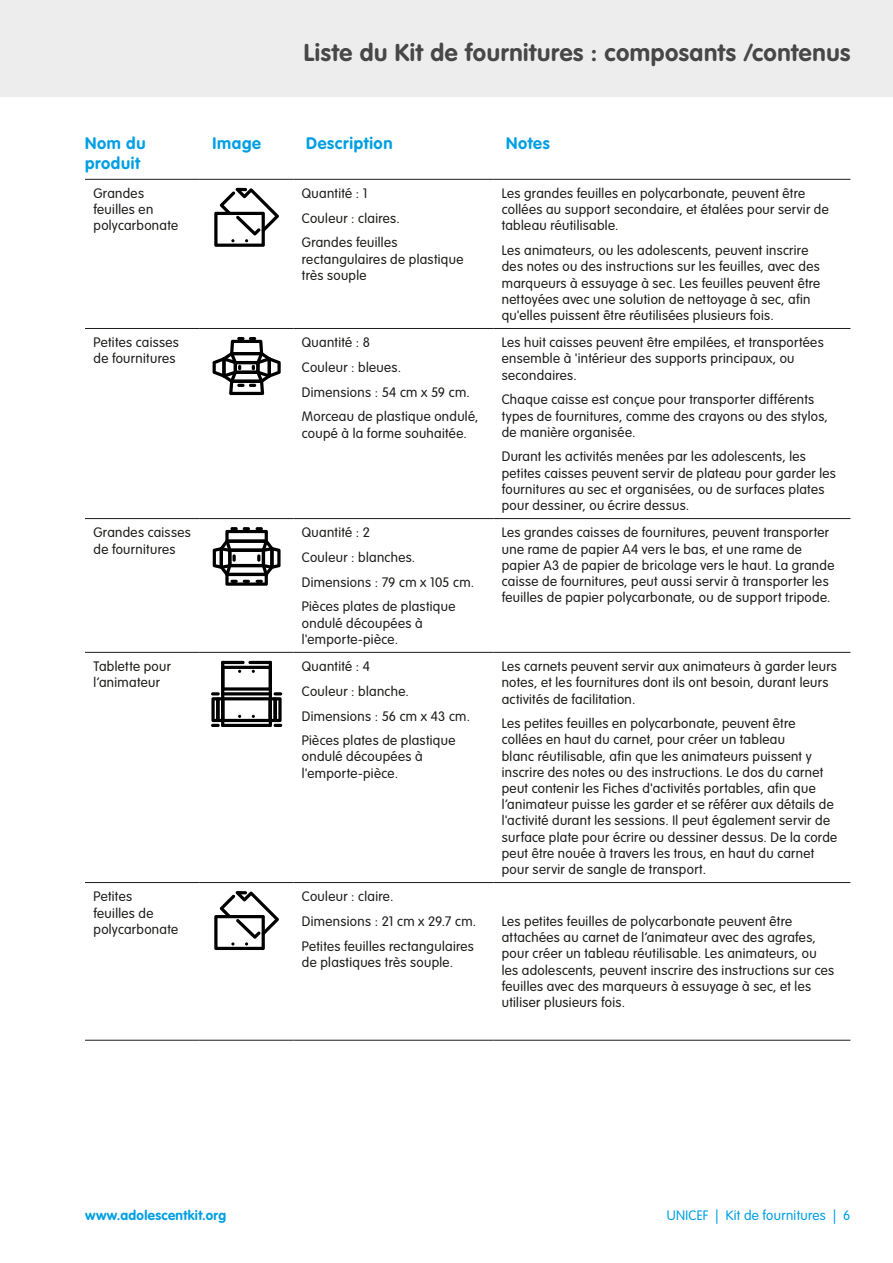
<style>
.page{position:relative;width:893px;height:1263px;background:#fff}
.page>*{position:absolute;margin:0;border:0;box-sizing:border-box;transform-origin:0 0}
.t1{font:700 24px "VAG Rounded";letter-spacing:.025em;color:#484747}
.t2{font:700 16.5px/19.5px "VAG Rounded";letter-spacing:.04em;color:#009fe3}
.t3{font:300 13.5px/16.2px "VAG Rounded";letter-spacing:.025em;color:#1d1d1b}
.t4{font:300 13.5px "VAG Rounded";letter-spacing:.025em;color:#009fe3}
.t5{font:700 13.5px "VAG Rounded";letter-spacing:.025em;color:#009fe3}
</style>
<div class="page">
<div style="left:0;top:0;width:893px;height:97px;background:#ededed"></div>
<hr style="left:85px;top:328px;width:115px;height:1px;background:#1d1d1b">
<hr style="left:200px;top:328px;width:93px;height:1px;background:#1d1d1b">
<hr style="left:293px;top:328px;width:200px;height:1px;background:#1d1d1b">
<hr style="left:493px;top:328px;width:357px;height:1px;background:#1d1d1b">
<hr style="left:85px;top:518px;width:115px;height:1px;background:#1d1d1b">
<hr style="left:200px;top:518px;width:93px;height:1px;background:#1d1d1b">
<hr style="left:293px;top:518px;width:200px;height:1px;background:#1d1d1b">
<hr style="left:493px;top:518px;width:357px;height:1px;background:#1d1d1b">
<hr style="left:85px;top:652px;width:115px;height:1px;background:#1d1d1b">
<hr style="left:200px;top:652px;width:93px;height:1px;background:#1d1d1b">
<hr style="left:293px;top:652px;width:200px;height:1px;background:#1d1d1b">
<hr style="left:493px;top:652px;width:357px;height:1px;background:#1d1d1b">
<hr style="left:85px;top:882px;width:115px;height:1px;background:#1d1d1b">
<hr style="left:200px;top:882px;width:93px;height:1px;background:#1d1d1b">
<hr style="left:293px;top:882px;width:200px;height:1px;background:#1d1d1b">
<hr style="left:493px;top:882px;width:357px;height:1px;background:#1d1d1b">
<hr style="left:85px;top:1040px;width:115px;height:1px;background:#1d1d1b">
<hr style="left:200px;top:1040px;width:93px;height:1px;background:#1d1d1b">
<hr style="left:293px;top:1040px;width:200px;height:1px;background:#1d1d1b">
<hr style="left:493px;top:1040px;width:357px;height:1px;background:#1d1d1b">
<hr style="left:85px;top:179px;width:115px;height:1px;background:#1d1d1b">
<hr style="left:200px;top:179px;width:93px;height:1px;background:#1d1d1b">
<hr style="left:293px;top:179px;width:200px;height:1px;background:#1d1d1b">
<hr style="left:493px;top:179px;width:357px;height:1px;background:#1d1d1b">
<svg style="left:214px;top:188px;width:65px;height:59px"></svg>
<svg style="left:213px;top:337px;width:68px;height:58px"></svg>
<svg style="left:213px;top:527px;width:68px;height:59px"></svg>
<hr style="left:221px;top:661px;width:24px;height:3px;background:#000;border-radius:2px">
<hr style="left:221px;top:661px;width:3px;height:66px;background:#000;border-radius:2px">
<hr style="left:269px;top:661px;width:3px;height:66px;background:#000;border-radius:2px">
<svg style="left:211px;top:666px;width:71px;height:61px"></svg>
<hr style="left:248px;top:661px;width:24px;height:3px;background:#000;border-radius:2px">
<svg style="left:214px;top:891px;width:65px;height:59px"></svg>
<h1 class="t1" style="left:304px;top:38px;width:548px">Liste du Kit de fournitures : composants /contenus</h1>
<p class="t2" style="left:85px;top:134px;width:62px">Nom du produit</p>
<p class="t2" style="left:213px;top:134px;width:50px">Image</p>
<p class="t2" style="left:306px;top:134px;width:88px">Description</p>
<p class="t2" style="left:506px;top:134px;width:45px">Notes</p>
<p class="t3" style="left:94px;top:186px;width:86px">Grandes feuilles en polycarbonate</p>
<p class="t3" style="left:302px;top:181px;width:99px;line-height:24.8px">Quantité : 1<br>Couleur : claires.<br>Grandes feuilles</p>
<p class="t3" style="left:302px;top:251px;width:163px">rectangulaires de plastique très souple</p>
<p class="t3" style="left:502px;top:186px;width:329px">Les grandes feuilles en polycarbonate, peuvent être collées au support secondaire, et étalées pour servir de tableau réutilisable.</p>
<p class="t3" style="left:502px;top:243px;width:320px">Les animateurs, ou les adolescents, peuvent inscrire des notes ou des instructions sur les feuilles, avec des marqueurs à essuyage à sec. Les feuilles peuvent être nettoyées avec une solution de nettoyage à sec, afin qu'elles puissent être réutilisées plusieurs fois.</p>
<p class="t3" style="left:94px;top:335px;width:87px">Petites caisses de fournitures</p>
<p class="t3" style="left:302px;top:331px;width:178px;line-height:24.8px">Quantité : 8<br>Couleur : bleues.<br>Dimensions : 54 cm x 59 cm.<br>Morceau de plastique ondulé,</p>
<p class="t3" style="left:302px;top:425px;width:166px">coupé à la forme souhaitée.</p>
<p class="t3" style="left:94px;top:525px;width:99px">Grandes caisses de fournitures</p>
<p class="t3" style="left:302px;top:521px;width:174px;line-height:24.8px">Quantité : 2<br>Couleur : blanches.<br>Dimensions : 79 cm x 105 cm.<br>Pièces plates de plastique</p>
<p class="t3" style="left:302px;top:615px;width:122px">ondulé découpées à l'emporte-pièce.</p>
<p class="t3" style="left:94px;top:659px;width:79px">Tablette pour l’animateur</p>
<p class="t3" style="left:302px;top:654px;width:170px;line-height:24.8px">Quantité : 4<br>Couleur : blanche.<br>Dimensions : 56 cm x 43 cm.<br>Pièces plates de plastique</p>
<p class="t3" style="left:302px;top:749px;width:122px">ondulé découpées à l'emporte-pièce.</p>
<p class="t3" style="left:94px;top:889px;width:86px">Petites<br>feuilles de polycarbonate</p>
<p class="t3" style="left:302px;top:885px;width:176px;line-height:24.8px">Couleur : claire.<br>Dimensions : 21 cm x 29.7 cm.<br>Petites feuilles rectangulaires</p>
<p class="t3" style="left:302px;top:954px;width:153px">de plastiques très souple.</p>
<p class="t3" style="left:502px;top:335px;width:323px">Les huit caisses peuvent être empilées, et transportées ensemble à 'intérieur des supports principaux, ou secondaires.</p>
<p class="t3" style="left:502px;top:392px;width:328px">Chaque caisse est conçue pour transporter différents types de fournitures, comme des crayons ou des stylos, de manière organisée.</p>
<p class="t3" style="left:502px;top:449px;width:336px">Durant les activités menées par les adolescents, les petites caisses peuvent servir de plateau pour garder les fournitures au sec et organisées, ou de surfaces plates pour dessiner, ou écrire dessus.</p>
<p class="t3" style="left:502px;top:525px;width:334px">Les grandes caisses de fournitures, peuvent transporter une rame de papier A4 vers le bas, et une rame de papier A3 de papier de bricolage vers le haut. La grande caisse de fournitures, peut aussi servir à transporter les feuilles de papier polycarbonate, ou de support tripode.</p>
<p class="t3" style="left:502px;top:659px;width:337px">Les carnets peuvent servir aux animateurs à garder leurs notes, et les fournitures dont ils ont besoin, durant leurs activités de facilitation.</p>
<p class="t3" style="left:502px;top:716px;width:337px">Les petites feuilles en polycarbonate, peuvent être collées en haut du carnet, pour créer un tableau<br>blanc réutilisable, afin que les animateurs puissent y inscrire des notes ou des instructions. Le dos du carnet peut contenir les Fiches d'activités portables, afin que l’animateur puisse les garder et se référer aux détails de l'activité durant les sessions. Il peut également servir de surface plate pour écrire ou dessiner dessus. De la corde peut être nouée à travers les trous, en haut du carnet pour servir de sangle de transport.</p>
<p class="t3" style="left:502px;top:914px;width:334px">Les petites feuilles de polycarbonate peuvent être attachées au carnet de l’animateur avec des agrafes, pour créer un tableau réutilisable. Les animateurs, ou les adolescents, peuvent inscrire des instructions sur ces feuilles avec des marqueurs à essuyage à sec, et les utiliser plusieurs fois.</p>
<p class="t5" style="left:85px;top:1207px;width:143px">www.adolescentkit.org</p>
<p class="t4" style="left:667px;top:1208px;width:185px">UNICEF | Kit de fournitures | 6</p>
</div>
